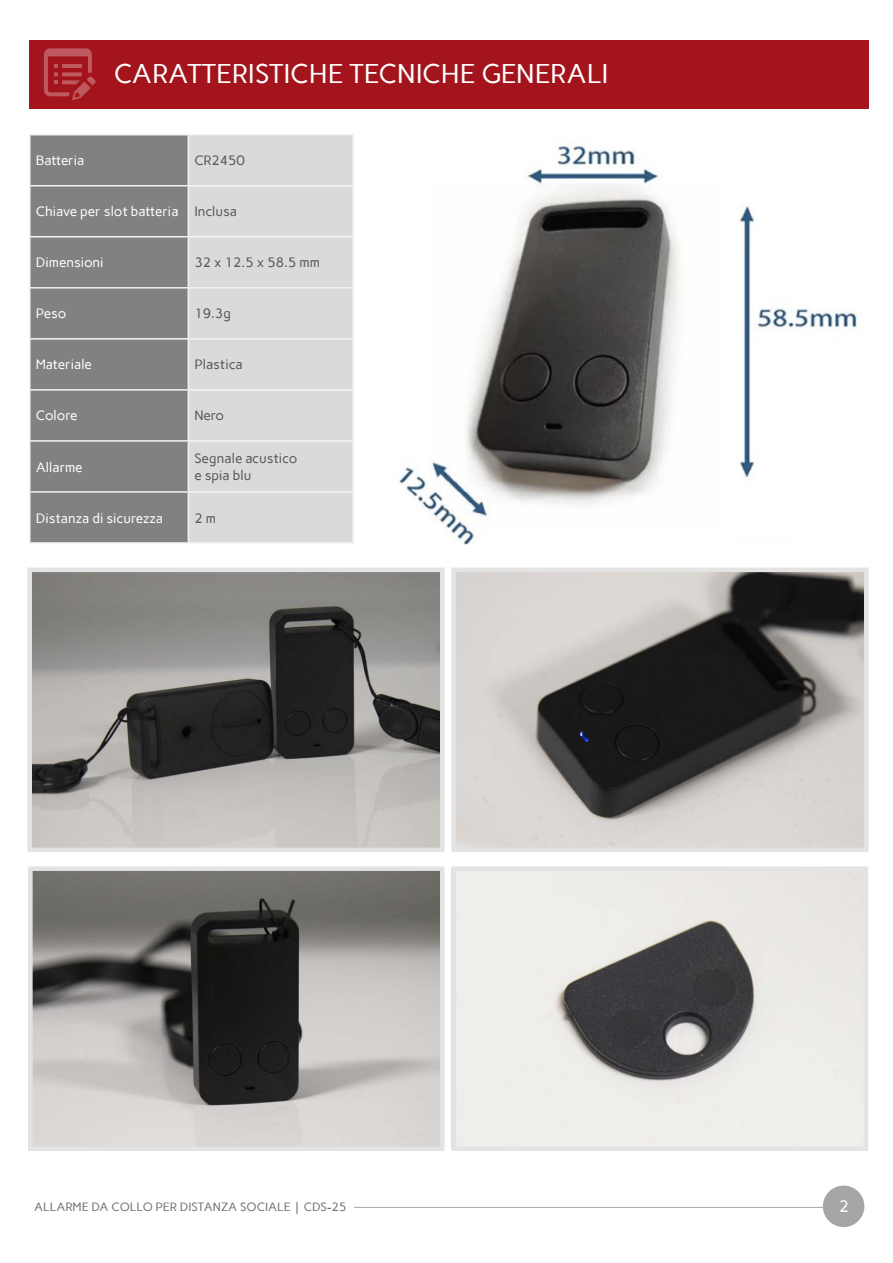
<style>
.page{position:relative;width:893px;height:1263px;background:#fff}
.page>*{position:absolute;margin:0;border:0;box-sizing:border-box;transform-origin:0 0}
.t1{font:27px "Carme";color:#fff}
.t2{font:16.5px "Carme";color:#fff}
.t3{font:13.5px "Carme";color:#fff}
.t4{font:13.5px/16.5px "Carme";color:#575756}
.t5{font:12px "Carme";color:#1a171b}
.s1{color:#575756}
</style>
<div class="page">
<div style="left:823px;top:1185px;width:41px;height:42px;background:#a6a6a5;border-radius:50%"></div>
<hr style="left:354px;top:1207px;width:469px;height:1px;background:#575756">
<div style="left:30px;top:40px;width:839px;height:68px;background:#a3141c"></div>
<svg style="left:44px;top:48px;width:52px;height:52px"></svg>
<div style="left:31px;top:135px;width:157px;height:407px;background:#818180"></div>
<div style="left:189px;top:135px;width:163px;height:407px;background:#dadada"></div>
<hr style="left:29px;top:134px;width:160px;height:1px;background:#f2f3f4">
<hr style="left:29px;top:135px;width:2px;height:50px;background:#f2f3f4">
<hr style="left:188px;top:135px;width:1px;height:50px;background:#f2f3f4">
<hr style="left:29px;top:185px;width:160px;height:1px;background:#f2f3f4">
<hr style="left:29px;top:186px;width:2px;height:50px;background:#f2f3f4">
<hr style="left:188px;top:186px;width:1px;height:50px;background:#f2f3f4">
<hr style="left:29px;top:236px;width:160px;height:1px;background:#f2f3f4">
<hr style="left:29px;top:237px;width:2px;height:50px;background:#f2f3f4">
<hr style="left:188px;top:237px;width:1px;height:50px;background:#f2f3f4">
<hr style="left:29px;top:287px;width:160px;height:2px;background:#f2f3f4">
<hr style="left:29px;top:289px;width:2px;height:49px;background:#f2f3f4">
<hr style="left:188px;top:289px;width:1px;height:49px;background:#f2f3f4">
<hr style="left:29px;top:338px;width:160px;height:2px;background:#f2f3f4">
<hr style="left:189px;top:134px;width:165px;height:1px;background:#f2f3f4">
<hr style="left:352px;top:135px;width:2px;height:50px;background:#f2f3f4">
<hr style="left:189px;top:185px;width:165px;height:1px;background:#f2f3f4">
<hr style="left:352px;top:186px;width:2px;height:50px;background:#f2f3f4">
<hr style="left:189px;top:236px;width:165px;height:1px;background:#f2f3f4">
<hr style="left:352px;top:237px;width:2px;height:50px;background:#f2f3f4">
<hr style="left:189px;top:287px;width:165px;height:2px;background:#f2f3f4">
<hr style="left:352px;top:289px;width:2px;height:49px;background:#f2f3f4">
<hr style="left:29px;top:340px;width:2px;height:49px;background:#f2f3f4">
<hr style="left:188px;top:338px;width:166px;height:2px;background:#f2f3f4">
<hr style="left:188px;top:340px;width:1px;height:49px;background:#f2f3f4">
<hr style="left:352px;top:340px;width:2px;height:49px;background:#f2f3f4">
<hr style="left:29px;top:389px;width:159px;height:2px;background:#f2f3f4">
<hr style="left:29px;top:391px;width:2px;height:49px;background:#f2f3f4">
<hr style="left:188px;top:389px;width:166px;height:2px;background:#f2f3f4">
<hr style="left:188px;top:391px;width:1px;height:49px;background:#f2f3f4">
<hr style="left:352px;top:391px;width:2px;height:49px;background:#f2f3f4">
<hr style="left:29px;top:440px;width:159px;height:2px;background:#f2f3f4">
<hr style="left:29px;top:442px;width:2px;height:49px;background:#f2f3f4">
<hr style="left:188px;top:440px;width:166px;height:2px;background:#f2f3f4">
<hr style="left:188px;top:442px;width:1px;height:49px;background:#f2f3f4">
<hr style="left:352px;top:442px;width:2px;height:49px;background:#f2f3f4">
<hr style="left:29px;top:491px;width:159px;height:2px;background:#f2f3f4">
<hr style="left:29px;top:493px;width:2px;height:49px;background:#f2f3f4">
<hr style="left:188px;top:491px;width:166px;height:2px;background:#f2f3f4">
<hr style="left:188px;top:493px;width:1px;height:49px;background:#f2f3f4">
<hr style="left:352px;top:493px;width:2px;height:49px;background:#f2f3f4">
<hr style="left:29px;top:542px;width:159px;height:2px;background:#f2f3f4">
<hr style="left:188px;top:542px;width:166px;height:2px;background:#f2f3f4">
<img style="left:33px;top:573px;width:406px;height:274px">
<div style="left:28px;top:568px;width:416px;height:284px;border:4px solid #e3e3e3"></div>
<img style="left:456px;top:573px;width:407px;height:274px">
<div style="left:451px;top:568px;width:417px;height:284px;border:4px solid #e3e3e3"></div>
<img style="left:33px;top:871px;width:406px;height:275px">
<div style="left:28px;top:866px;width:416px;height:285px;border:4px solid #e3e3e3"></div>
<img style="left:457px;top:871px;width:406px;height:275px">
<div style="left:452px;top:866px;width:416px;height:285px;border:4px solid #e3e3e3"></div>
<img style="left:399px;top:142px;width:458px;height:402px">
<h1 class="t1" style="left:114px;top:57px;width:496px">CARATTERISTICHE TECNICHE GENERALI</h1>
<p class="t3" style="left:36px;top:152px;width:50px">Batteria</p>
<p class="t4" style="left:194px;top:152px;width:52px">CR2450</p>
<p class="t3" style="left:36px;top:203px;width:203px">Chiave per slot batteria <span class="s1">Inclusa</span></p>
<p class="t3" style="left:36px;top:255px;width:69px">Dimensioni</p>
<p class="t4" style="left:194px;top:254px;width:128px">32 x 12.5 x 58.5 mm</p>
<p class="t3" style="left:36px;top:306px;width:32px">Peso</p>
<p class="t4" style="left:194px;top:305px;width:38px">19.3g</p>
<p class="t3" style="left:36px;top:357px;width:58px">Materiale</p>
<p class="t4" style="left:194px;top:356px;width:50px">Plastica</p>
<p class="t3" style="left:36px;top:408px;width:43px">Colore</p>
<p class="t4" style="left:194px;top:407px;width:31px">Nero</p>
<p class="t3" style="left:36px;top:459px;width:48px">Allarme</p>
<p class="t4" style="left:194px;top:450px;width:105px">Segnale acustico e spia blu</p>
<p class="t3" style="left:36px;top:510px;width:129px">Distanza di sicurezza</p>
<p class="t4" style="left:194px;top:510px;width:23px">2 m</p>
<p class="t5" style="left:34px;top:1200px;width:314px">ALLARME DA COLLO PER DISTANZA SOCIALE | CDS-25</p>
<p class="t2" style="left:839px;top:1196px;width:12px">2</p>
</div>
